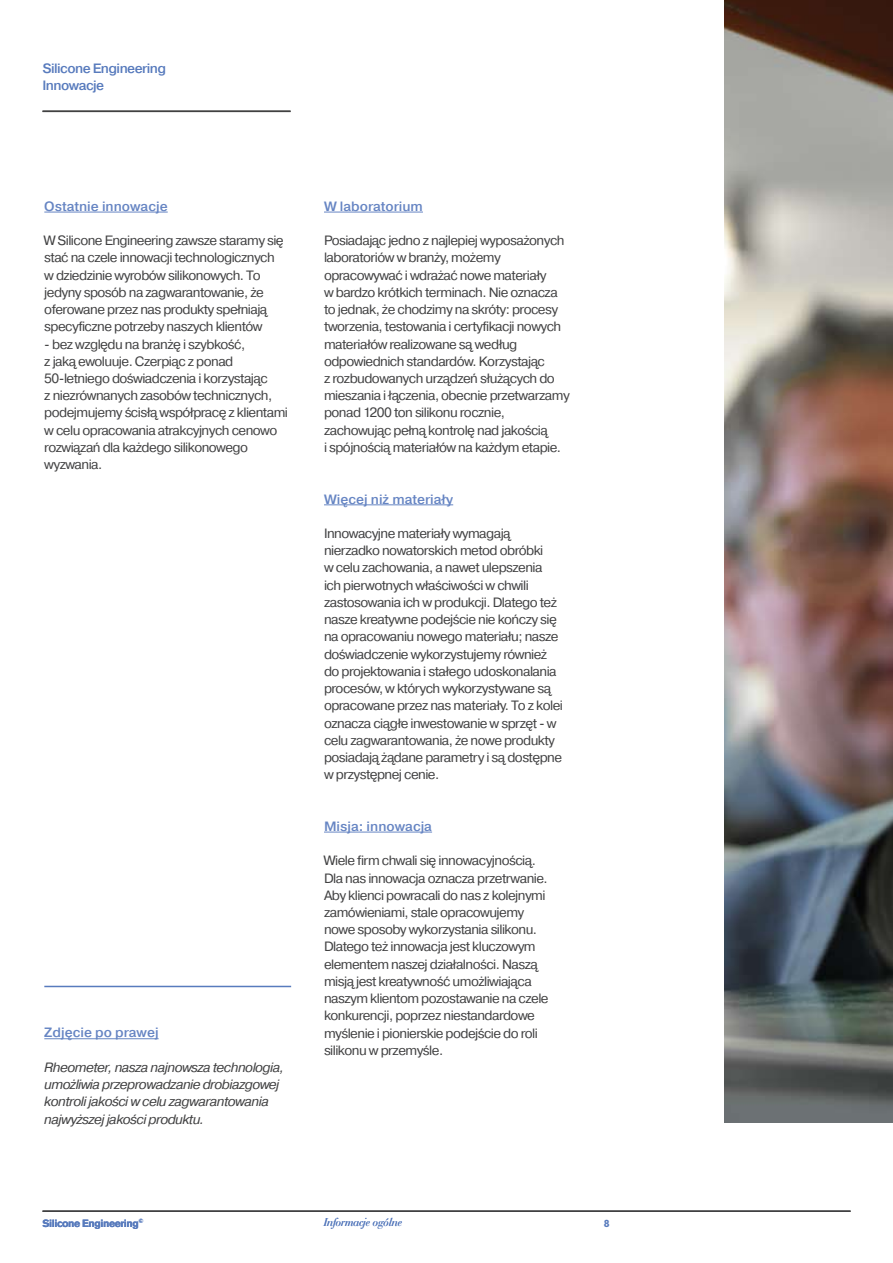
<style>
.page{position:relative;width:893px;height:1263px;background:#fff}
.page>*{position:absolute;margin:0;border:0;box-sizing:border-box;transform-origin:0 0}
.t1{font:13.5px/17.2px "Pragmatica Book E";letter-spacing:-.04em;color:#414142}
.t2{font:italic 13.5px/17.2px "Pragmatica";letter-spacing:-.04em;color:#414142}
.t3{font:13.5px "Pragmatica Medium E";color:#6685c3}
.t4{font:13.5px/17.2px "Pragmatica Medium E";letter-spacing:-.04em;color:#587bbd}
.t5{font:italic 12px "Bauer Bodoni BT";color:#587bbd}
.t6{font:700 10.5px "Akzidenz Grotesk BE";letter-spacing:-.04em;color:#587bbd}
</style>
<div class="page">
<hr style="left:43px;top:1210px;width:808px;height:2px;background:#414142">
<hr style="left:43px;top:111px;width:248px;height:1px;background:#414142">
<hr style="left:44px;top:212px;width:124px;height:1px;background:#6685c3">
<hr style="left:44px;top:1038px;width:115px;height:1px;background:#6685c3">
<hr style="left:324px;top:212px;width:99px;height:1px;background:#6685c3">
<hr style="left:324px;top:504px;width:129px;height:1px;background:#6685c3">
<hr style="left:324px;top:832px;width:108px;height:1px;background:#6685c3">
<hr style="left:44px;top:986px;width:247px;height:1px;background:#587bbd">
<img style="left:724px;top:0;width:169px;height:1123px">
<p class="t4" style="left:42px;top:60px;width:125px">Silicone Engineering<br>Innowacje</p>
<p class="t3" style="left:44px;top:198px;width:125px">Ostatnie innowacje</p>
<p class="t1" style="left:44px;top:232px;width:241px">W Silicone Engineering zawsze staramy się stać na czele innowacji technologicznych w dziedzinie wyrobów silikonowych. To jedyny sposób na zagwarantowanie, że oferowane przez nas produkty spełniają specyficzne potrzeby naszych klientów</p>
<p class="t1" style="left:44px;top:335px;width:245px">- bez względu na branżę i szybkość,<br>z jaką ewoluuje. Czerpiąc z ponad 50-letniego doświadczenia i korzystając<br>z niezrównanych zasobów technicznych, podejmujemy ścisłą współpracę z klientami w celu opracowania atrakcyjnych cenowo rozwiązań dla każdego silikonowego wyzwania.</p>
<p class="t3" style="left:44px;top:1025px;width:116px">Zdjęcie po prawej</p>
<p class="t2" style="left:44px;top:1059px;width:241px">Rheometer, nasza najnowsza technologia, umożliwia przeprowadzanie drobiazgowej kontroli jakości w celu zagwarantowania najwyższej jakości produktu.</p>
<p class="t3" style="left:324px;top:198px;width:100px">W laboratorium</p>
<p class="t1" style="left:324px;top:232px;width:247px">Posiadając jedno z najlepiej wyposażonych laboratoriów w branży, możemy opracowywać i wdrażać nowe materiały<br>w bardzo krótkich terminach. Nie oznacza to jednak, że chodzimy na skróty: procesy tworzenia, testowania i certyfikacji nowych materiałów realizowane są według odpowiednich standardów. Korzystając<br>z rozbudowanych urządzeń służących do mieszania i łączenia, obecnie przetwarzamy ponad 1200 ton silikonu rocznie, zachowując pełną kontrolę nad jakością<br>i spójnością materiałów na każdym etapie.</p>
<p class="t3" style="left:324px;top:491px;width:131px">Więcej niż materiały</p>
<p class="t1" style="left:324px;top:525px;width:240px">Innowacyjne materiały wymagają nierzadko nowatorskich metod obróbki<br>w celu zachowania, a nawet ulepszenia ich pierwotnych właściwości w chwili zastosowania ich w produkcji. Dlatego też nasze kreatywne podejście nie kończy się na opracowaniu nowego materiału; nasze doświadczenie wykorzystujemy również do projektowania i stałego udoskonalania procesów, w których wykorzystywane są opracowane przez nas materiały. To z kolei oznacza ciągłe inwestowanie w sprzęt - w celu zagwarantowania, że nowe produkty posiadają żądane parametry i są dostępne w przystępnej cenie.</p>
<p class="t3" style="left:324px;top:818px;width:110px">Misja: innowacja</p>
<p class="t1" style="left:324px;top:852px;width:226px">Wiele firm chwali się innowacyjnością.<br>Dla nas innowacja oznacza przetrwanie.<br>Aby klienci powracali do nas z kolejnymi zamówieniami, stale opracowujemy nowe sposoby wykorzystania silikonu.<br>Dlatego też innowacja jest kluczowym elementem naszej działalności. Naszą misją jest kreatywność umożliwiająca naszym klientom pozostawanie na czele konkurencji, poprzez niestandardowe myślenie i pionierskie podejście do roli silikonu w przemyśle.</p>
<p class="t6" style="left:43px;top:1217px;width:103px">Silicone Engineering<sup>©</sup></p>
<p class="t5" style="left:324px;top:1215px;width:80px">Informacje ogólne</p>
<p class="t6" style="left:604px;top:1217px;width:7px">8</p>
</div>
